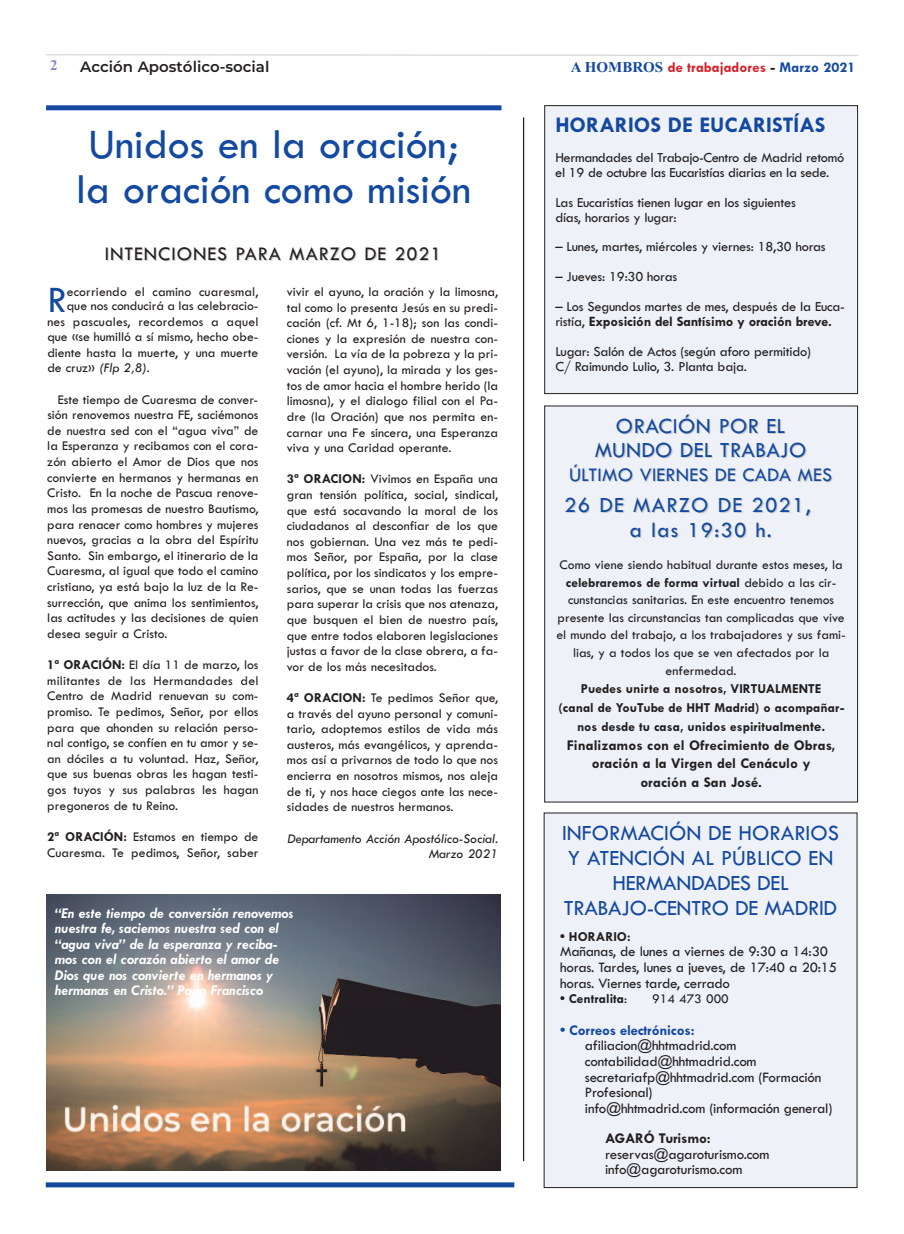
<style>
.page{position:relative;width:904px;height:1234px;background:#fff}
.page>*{position:absolute;margin:0;border:0;box-sizing:border-box;transform-origin:0 0}
.t1{font:43.75px/45px "Tw Cen";color:#13499f}
.t2{font:38.88px "Tw Cen";color:#13499f}
.t3{font:22.5px/25px "Tw Cen";color:#13499f;text-align:center}
.t4{font:22.5px/25px "Tw Cen";letter-spacing:.05em;color:#13499f}
.t5{font:700 22.5px "Tw Cen";color:#13499f}
.t6{font:20px "Tw Cen";letter-spacing:.05em;color:#231f20}
.t7{font:20px "Tw Cen";letter-spacing:.01em;color:#13499f}
.t8{font:15px/15.6px "Tw Cen";letter-spacing:-.015em;color:#231f20}
.t9{font:italic 700 15px/15.5px "Tw Cen";color:#fff}
.t10{font:700 15px/18.8px "Tw Cen";color:#231f20;text-align:center}
.t11{font:700 15px "Tw Cen";color:#d1232a}
.t12{font:600 15px "Montserrat";color:#231f20}
.t13{font:700 15px "Tw Cen";letter-spacing:-.015em;color:#13499f}
.t14{font:700 15px "Times New Roman";color:#848dc5}
.t15{font:14.38px/15px "Tw Cen";letter-spacing:-.015em;color:#231f20}
.t16{font:13.75px/15.6px "Tw Cen";color:#231f20;text-align:justify}
.t17{font:700 13.75px/18.8px "Tw Cen";color:#231f20;text-align:center}
.t18{font:italic 13.75px/15.6px "Tw Cen";letter-spacing:-.005em;color:#231f20;text-align:right}
.s1{font-family:"Times New Roman";color:#13499f}
.s2{color:#231f20}
.s3{color:#13499f}
.s4{font-style:italic}
.s5{font-weight:700}
.s6{font-size:15px}
.s7{font-weight:400}
</style>
<div class="page">
<svg style="left:46px;top:54px;width:812px;height:2px"></svg>
<div style="left:545px;top:406px;width:312px;height:395px;background:#eff1f8"></div>
<div style="left:544px;top:813px;width:312px;height:373px;background:#eff1f8"></div>
<div style="left:46px;top:105px;width:455px;height:5px;background:#13499f"></div>
<hr style="left:523px;top:117px;width:1px;height:1043px;background:#231f20">
<div style="left:545px;top:106px;width:312px;height:287px;background:#eff1f8"></div>
<div style="left:544px;top:105px;width:313px;height:289px;border:1px solid #231f20"></div>
<img style="left:46px;top:894px;width:455px;height:276px">
<svg style="left:46px;top:1182px;width:468px;height:4px;background:#295aa8"></svg>
<p class="t14" style="left:50px;top:56px;width:9px">2</p>
<p class="t12" style="left:80px;top:56px;width:191px">Acción Apostólico-social</p>
<p class="t11" style="left:571px;top:58px;width:286px"><span class="s1">A HOMBROS</span> de trabajadores <span class="s2">-</span> <span class="s3">Marzo 2021</span></p>
<h1 class="t1" style="left:76px;top:120px;width:396px">Unidos en la oración; la oración como misión</h1>
<h3 class="t6" style="left:105px;top:241px;width:338px">INTENCIONES PARA MARZO DE 2021</h3>
<h2 class="t2" style="left:47px;top:275px;width:21px">R</h2>
<p class="t16" style="left:67px;top:284px;width:193px;line-height:14px">ecorriendo el camino cuaresmal, que nos conducirá a las celebracio-</p>
<p class="t16" style="left:47px;top:313px;width:213px">nes pascuales, recordemos a aquel que «se humilló a sí mismo, hecho obe&shy;diente hasta la muerte, y una muerte de cruz» <span class="s4">(Flp 2,8).</span></p>
<p class="t16" style="left:47px;top:391px;width:213px;text-indent:11px">Este tiempo de Cuaresma de conver&shy;sión renovemos nuestra FE, saciémonos de nuestra sed con el “agua viva” de la Esperanza y recibamos con el cora&shy;zón abierto el Amor de Dios que nos convierte en hermanos y hermanas en Cristo. En la noche de Pascua renove&shy;mos las promesas de nuestro Bautismo, para renacer como hombres y mujeres nuevos, gracias a la obra del Espíritu Santo. Sin embargo, el itinerario de la Cuaresma, al igual que todo el camino cristiano, ya está bajo la luz de la Re&shy;surrección, que anima los sentimientos, las actitudes y las decisiones de quien desea seguir a Cristo.</p>
<p class="t16" style="left:47px;top:656px;width:213px"><span class="s5">1ª ORACIÓN:</span> El día 11 de marzo, los militantes de las Hermandades del Centro de Madrid renuevan su com&shy;promiso. Te pedimos, Señor, por ellos para que ahonden su relación perso&shy;nal contigo, se confíen en tu amor y se&shy;an dóciles a tu voluntad. Haz, Señor, que sus buenas obras les hagan testi&shy;gos tuyos y sus palabras les hagan pregoneros de tu Reino.</p>
<p class="t16" style="left:47px;top:828px;width:213px"><span class="s5">2ª ORACIÓN:</span> Estamos en tiempo de<br>Cuaresma. Te pedimos, Señor, saber</p>
<p class="t16" style="left:287px;top:283px;width:213px">vivir el ayuno, la oración y la limosna, tal como lo presenta Jesús en su predi&shy;cación (cf. Mt 6, 1-18); son las condi&shy;ciones y la expresión de nuestra con&shy;versión. La vía de la pobreza y la pri&shy;vación (el ayuno), la mirada y los ges&shy;tos de amor hacia el hombre herido (la limosna), y el dialogo filial con el Pa&shy;dre (la Oración) que nos permita en&shy;carnar una Fe sincera, una Esperanza viva y una Caridad operante.</p>
<p class="t16" style="left:287px;top:470px;width:213px"><span class="s5">3ª ORACION:</span> Vivimos en España una gran tensión política, social, sindical, que está socavando la moral de los ciudadanos al desconfiar de los que nos gobiernan. Una vez más te pedi&shy;mos Señor, por España, por la clase política, por los sindicatos y los empre&shy;sarios, que se unan todas las fuerzas para superar la crisis que nos atenaza, que busquen el bien de nuestro país, que entre todos elaboren legislaciones justas a favor de la clase obrera, a fa&shy;vor de los más necesitados.</p>
<p class="t16" style="left:287px;top:689px;width:213px"><span class="s5">4ª ORACION:</span> Te pedimos Señor que, a través del ayuno personal y comuni&shy;tario, adoptemos estilos de vida más austeros, más evangélicos, y aprenda&shy;mos así a privarnos de todo lo que nos encierra en nosotros mismos, nos aleja de ti, y nos hace ciegos ante las nece&shy;sidades de nuestros hermanos.</p>
<p class="t18" style="left:288px;top:829px;width:212px">Departamento Acción Apostólico-Social.<br>Marzo 2021</p>
<p class="t9" style="left:55px;top:904px;width:240px">“En este tiempo de conversión renovemos nuestra fe, saciemos nuestra sed con el “agua viva” de la esperanza y reciba&shy;mos con el corazón abierto el amor de Dios que nos convierte en hermanos y hermanas en Cristo.” Papa Francisco</p>
<h3 class="t5" style="left:555px;top:111px;width:272px">HORARIOS DE EUCARISTÍAS</h3>
<p class="t15" style="left:555px;top:149px;width:290px">Hermandades del Trabajo-Centro de Madrid retomó el 19 de octubre las Eucaristías diarias en la sede.</p>
<p class="t15" style="left:555px;top:194px;width:242px">Las Eucaristías tienen lugar en los siguientes días, horarios y lugar:</p>
<p class="t15" style="left:555px;top:238px;width:272px">– Lunes, martes, miércoles y viernes: 18,30 horas</p>
<p class="t15" style="left:555px;top:268px;width:123px">– Jueves: 19:30 horas</p>
<p class="t15" style="left:555px;top:298px;width:291px">– Los Segundos martes de mes, después de la Euca&shy;ristía, <span class="s5">Exposición del Santísimo y oración breve.</span></p>
<p class="t15" style="left:555px;top:343px;width:257px">Lugar: Salón de Actos (según aforo permitido)<br>C/ Raimundo Lulio, 3. Planta baja.</p>
<h3 class="t3" style="left:594px;top:413px;width:213px;line-height:23.8px">ORACIÓN POR EL<br>MUNDO DEL TRABAJO</h3>
<h3 class="t7" style="left:569px;top:462px;width:265px">ÚLTIMO VIERNES DE CADA MES</h3>
<h3 class="t4" style="left:629px;top:491px;width:183px;text-indent:-65px">26 DE MARZO DE 2021, a las 19:30 h.</h3>
<p class="t16" style="left:556px;top:556px;width:291px;line-height:17.5px;text-align:center">Como viene siendo habitual durante estos meses, la <span class="s5">celebraremos de forma virtual</span> debido a las cir&shy;cunstancias sanitarias. En este encuentro tenemos presente las circunstancias tan complicadas que vive el mundo del trabajo, a los trabajadores y sus fami&shy;lias, y a todos los que se ven afectados por la enfermedad.</p>
<p class="t17" style="left:558px;top:679px;width:287px">Puedes unirte a nosotros, VIRTUALMENTE<br>(canal de YouTube de HHT Madrid) o acompañar&shy;nos desde tu casa, unidos espiritual<span class="s6">mente.</span></p>
<p class="t10" style="left:566px;top:734px;width:270px">Finalizamos con el Ofrecimiento de Obras, oración a la Virgen del Cenáculo y oración a San José.</p>
<h3 class="t3" style="left:562px;top:819px;width:278px">INFORMACIÓN DE HORARIOS<br>Y ATENCIÓN AL PÚBLICO EN<br>HERMANDADES DEL<br>TRABAJO-CENTRO DE MADRID</h3>
<p class="t17" style="left:560px;top:926px;width:72px">• HORARIO:</p>
<p class="t8" style="left:560px;top:943px;width:278px">Mañanas, de lunes a viernes de 9:30 a 14:30 horas. Tardes, lunes a jueves, de 17:40 a 20:15 horas. Viernes tarde, cerrado</p>
<p class="t17" style="left:560px;top:989px;width:68px">• Centralita<span class="s7">:</span></p>
<p class="t16" style="left:652px;top:990px;width:78px">914 473 000</p>
<p class="t13" style="left:560px;top:1020px;width:136px">• Correos electrónicos:</p>
<p class="t8" style="left:585px;top:1037px;width:249px">afiliacion@hhtmadrid.com contabilidad@hhtmadrid.com secretariafp@hhtmadrid.com (Formación<br>Profesional)<br>info@hhtmadrid.com (información general)</p>
<p class="t10" style="left:605px;top:1127px;width:107px">AGARÓ Turismo:</p>
<p class="t8" style="left:605px;top:1145px;width:166px">reservas@agaroturismo.com info@agaroturismo.com</p>
</div>
